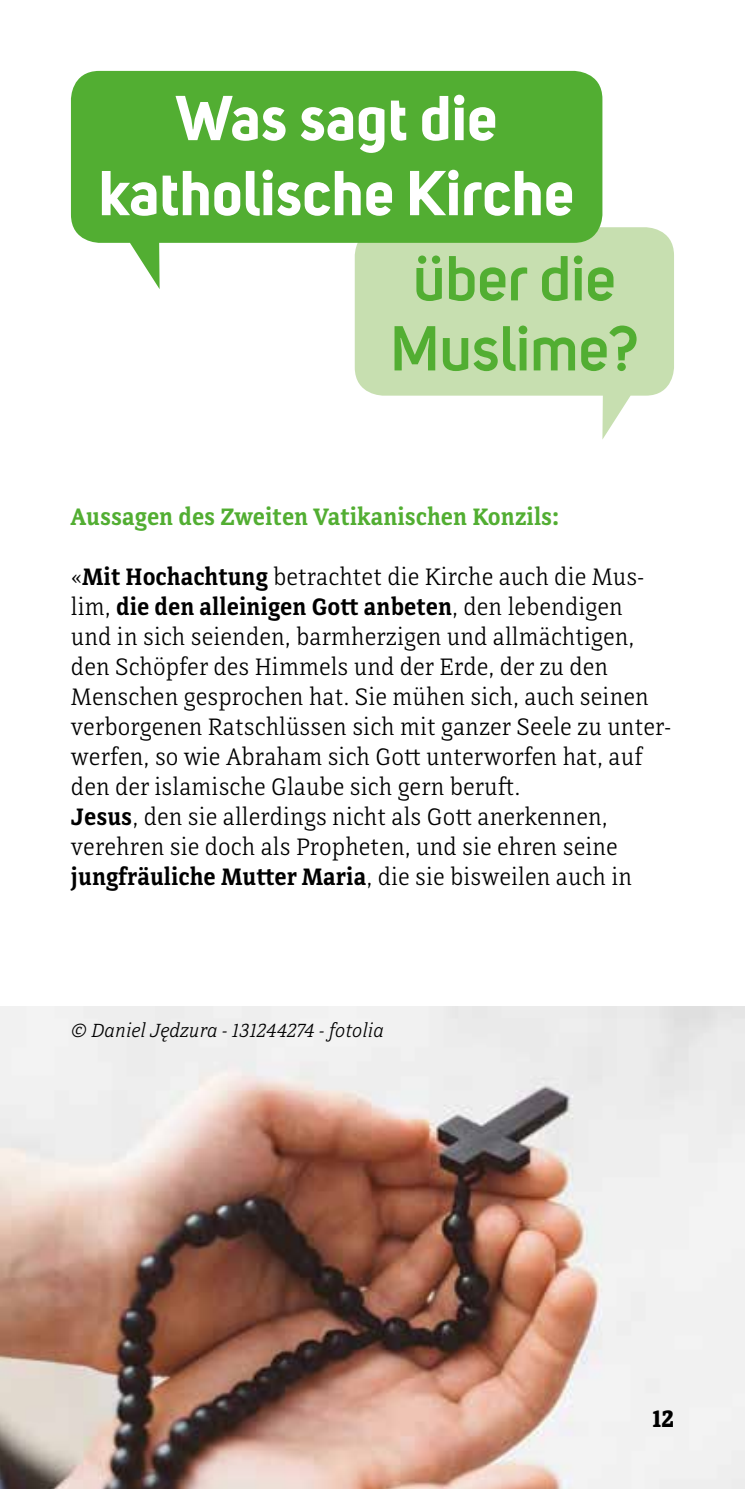
<style>
.page{position:relative;width:745px;height:1489px;background:#fff}
.page>*{position:absolute;margin:0;border:0;box-sizing:border-box;transform-origin:0 0}
.t1{font:700 62.5px/75px "Uni Sans";color:#fff;text-align:center}
.t2{font:600 62.5px/70px "Uni Sans";color:#52ae32;text-align:center}
.t3{font:300 25px/30px "Directa Serif";color:#000}
.t4{font:600 25px "Directa Serif";color:#52ae32}
.t5{font:700 25px "Directa Serif";color:#000}
.t6{font:italic 300 20px "Directa Serif";color:#000}
.s1{font-weight:600}
</style>
<div class="page">
<img style="left:0;top:1006px;width:744px;height:482px">
<svg style="left:354px;top:227px;width:319px;height:212px;fill:#c7dfb0"></svg>
<svg style="left:71px;top:71px;width:531px;height:218px;background:#70bb54"></svg>
<h1 class="t1" style="left:98px;top:80px;width:477px">Was sagt die katholische Kirche</h1>
<h1 class="t2" style="left:390px;top:239px;width:249px">über die<br>Muslime?</h1>
<p class="t4" style="left:71px;top:501px;width:489px">Aussagen des Zweiten Vatikanischen Konzils:</p>
<p class="t3" style="left:71px;top:561px;width:601px">«<span class="s1">Mit Hochachtung</span> betrachtet die Kirche auch die Mus&shy;lim, <span class="s1">die den alleinigen Gott anbeten</span>, den lebendigen<br>und in sich seienden, barmherzigen und allmächtigen, den Schöpfer des Himmels und der Erde, der zu den Menschen gesprochen hat. Sie mühen sich, auch seinen verborgenen Ratschlüssen sich mit ganzer Seele zu unter&shy;werfen, so wie Abraham sich Gott unterworfen hat, auf den der islamische Glaube sich gern beruft.<br><span class="s1">Jesus</span>, den sie allerdings nicht als Gott anerkennen, verehren sie doch als Propheten, und sie ehren seine <span class="s1">jungfräuliche Mutter Maria</span>, die sie bisweilen auch in</p>
<p class="t6" style="left:71px;top:1018px;width:314px">© Daniel Jędzura - 131244274 - fotolia</p>
<p class="t5" style="left:651px;top:1402px;width:23px">12</p>
</div>
